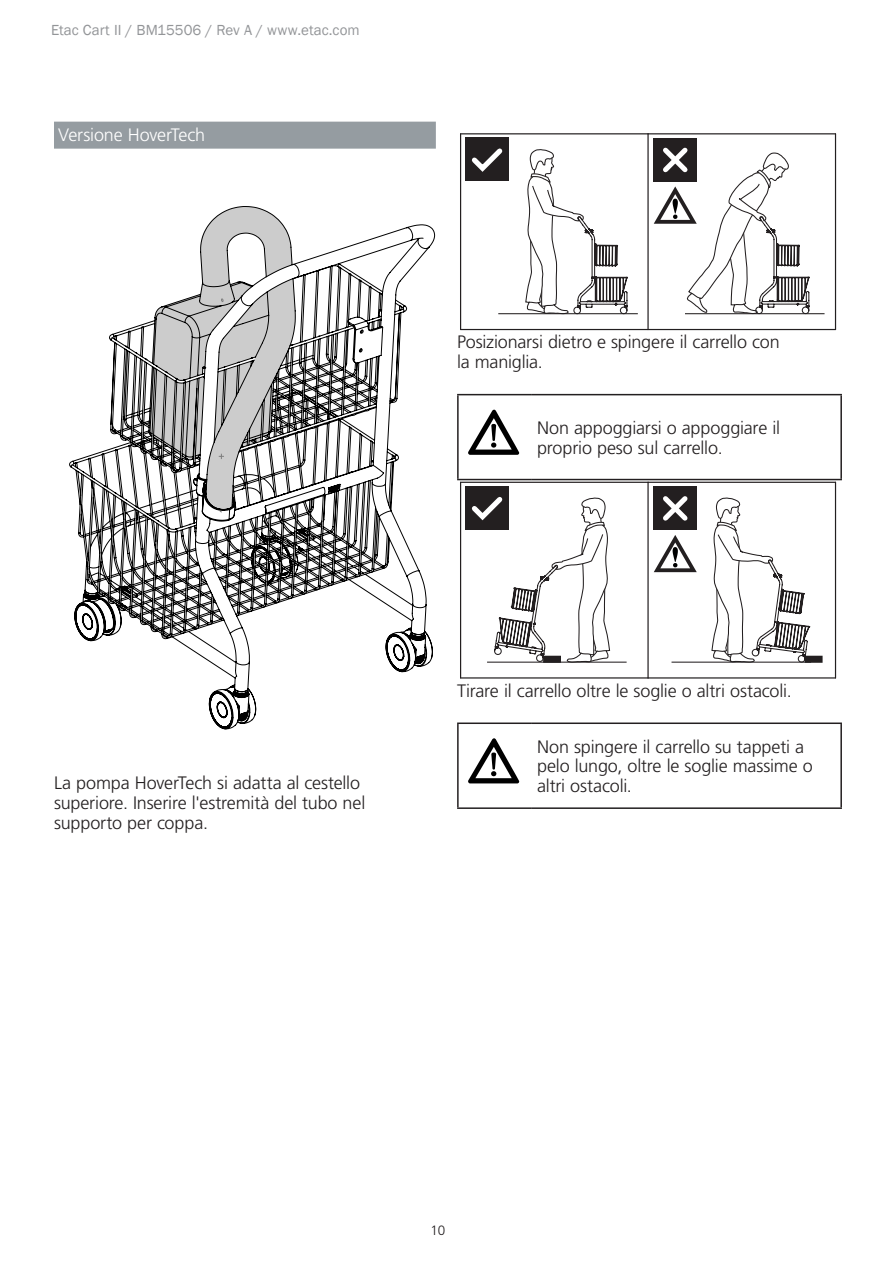
<style>
.page{position:relative;width:893px;height:1263px;background:#fff}
.page>*{position:absolute;margin:0;border:0;box-sizing:border-box;transform-origin:0 0}
.Body_text{font:300 18px/19.8px "Frutiger LT Pro";letter-spacing:-.01em;color:#231f20}
.Paragraph_header_-_o{font:300 18px "Frutiger LT Pro";letter-spacing:-.01em;color:#fff}
.t1{font:15px "Franklin Gothic";color:#939598}
.t2{font:300 13.5px "Frutiger LT Std";color:#231f20}
</style>
<div class="page">
<div style="left:54px;top:122px;width:382px;height:27px;background:#959ca1"></div>
<svg style="left:69px;top:206px;width:366px;height:523px"></svg>
<svg style="left:524px;top:149px;width:104px;height:166px"></svg>
<hr style="left:685px;top:313px;width:139px;height:1px;background:#231f20">
<hr style="left:498px;top:313px;width:140px;height:1px;background:#231f20">
<hr style="left:648px;top:329px;width:187px;height:1px;background:#231f20">
<hr style="left:835px;top:134px;width:1px;height:195px;background:#231f20">
<hr style="left:647px;top:134px;width:2px;height:195px;background:#231f20">
<hr style="left:648px;top:133px;width:187px;height:1px;background:#231f20">
<div style="left:654px;top:138px;width:43px;height:43px;background:#231f20"></div>
<svg style="left:654px;top:147px;width:156px;height:168px"></svg>
<hr style="left:461px;top:329px;width:187px;height:1px;background:#231f20">
<hr style="left:460px;top:134px;width:1px;height:195px;background:#231f20">
<div style="left:465px;top:138px;width:44px;height:43px;background:#231f20"></div>
<svg style="left:471px;top:148px;width:32px;height:24px"></svg>
<hr style="left:461px;top:133px;width:187px;height:1px;background:#231f20">
<hr style="left:457px;top:394px;width:74px;height:1px;background:#231f20">
<hr style="left:457px;top:395px;width:2px;height:84px;background:#231f20">
<hr style="left:531px;top:394px;width:311px;height:1px;background:#231f20">
<hr style="left:840px;top:395px;width:2px;height:84px;background:#231f20">
<hr style="left:457px;top:479px;width:74px;height:1px;background:#231f20">
<hr style="left:531px;top:479px;width:311px;height:1px;background:#231f20">
<svg style="left:468px;top:410px;width:51px;height:45px"></svg>
<svg style="left:710px;top:497px;width:101px;height:165px"></svg>
<hr style="left:671px;top:662px;width:140px;height:1px;background:#231f20">
<hr style="left:648px;top:677px;width:187px;height:1px;background:#231f20">
<hr style="left:648px;top:482px;width:187px;height:1px;background:#231f20">
<div style="left:654px;top:487px;width:43px;height:43px;background:#231f20"></div>
<svg style="left:663px;top:496px;width:25px;height:25px"></svg>
<svg style="left:654px;top:535px;width:43px;height:37px"></svg>
<div style="left:805px;top:656px;width:17px;height:6px;background:#231f20"></div>
<div style="left:805px;top:656px;width:18px;height:7px;border:1px solid #231f20"></div>
<hr style="left:487px;top:662px;width:140px;height:1px;background:#231f20">
<hr style="left:461px;top:677px;width:187px;height:1px;background:#231f20">
<hr style="left:647px;top:482px;width:2px;height:196px;background:#231f20">
<hr style="left:835px;top:482px;width:1px;height:196px;background:#231f20">
<hr style="left:460px;top:482px;width:1px;height:196px;background:#231f20">
<div style="left:465px;top:486px;width:44px;height:44px;background:#231f20"></div>
<svg style="left:471px;top:497px;width:140px;height:166px"></svg>
<hr style="left:461px;top:482px;width:187px;height:1px;background:#231f20">
<hr style="left:457px;top:722px;width:74px;height:2px;background:#231f20">
<hr style="left:457px;top:724px;width:2px;height:83px;background:#231f20">
<hr style="left:531px;top:722px;width:311px;height:2px;background:#231f20">
<hr style="left:840px;top:724px;width:2px;height:83px;background:#231f20">
<hr style="left:457px;top:807px;width:74px;height:2px;background:#231f20">
<hr style="left:531px;top:807px;width:311px;height:2px;background:#231f20">
<svg style="left:468px;top:738px;width:51px;height:45px"></svg>
<p class="t1" style="left:51px;top:20px;width:310px">Etac Cart II / BM15506 / Rev A / www.etac.com</p>
<p class="Paragraph_header_-_o" style="left:58px;top:124px;width:149px">Versione HoverTech</p>
<p class="Body_text" style="left:54px;top:773px;width:313px">La pompa HoverTech si adatta al cestello superiore. Inserire l'estremità del tubo nel supporto per coppa.</p>
<p class="Body_text" style="left:457px;top:332px;width:324px">Posizionarsi dietro e spingere il carrello con la maniglia.</p>
<p class="Body_text" style="left:537px;top:418px;width:244px">Non appoggiarsi o appoggiare il proprio peso sul carrello.</p>
<p class="Body_text" style="left:457px;top:681px;width:336px">Tirare il carrello oltre le soglie o altri ostacoli.</p>
<p class="Body_text" style="left:537px;top:737px;width:277px">Non spingere il carrello su tappeti a pelo lungo, oltre le soglie massime o altri ostacoli.</p>
<p class="t2" style="left:430px;top:1222px;width:17px">10</p>
</div>
